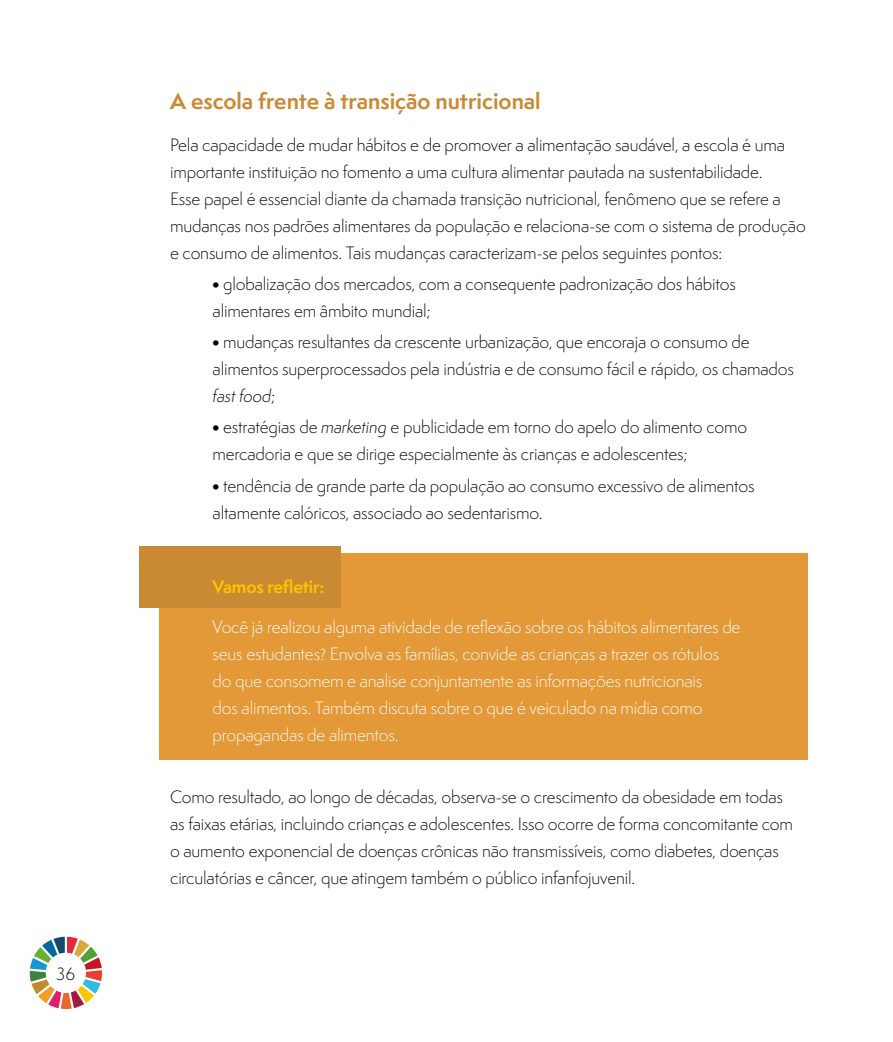
<style>
.page{position:relative;width:893px;height:1042px;background:#fff}
.page>*{position:absolute;margin:0;border:0;box-sizing:border-box;transform-origin:0 0}
.t1{font:700 21px "Semplicita Pro";color:#ca8a34}
.t2{font:300 16.5px/27px "Semplicita Pro";letter-spacing:-.01em;color:#000}
.t3{font:300 16.5px/27px "Semplicita Pro";letter-spacing:-.01em;color:#fff}
.t4{font:700 16.5px "Semplicita Pro";letter-spacing:-.015em;color:#fdc400}
.s1{font-weight:700}
.s2{font-style:italic}
.s3{font-family:"Myriad Pro"}
</style>
<div class="page">
<svg style="left:30px;top:936px;width:72px;height:73px"></svg>
<div style="left:160px;top:553px;width:648px;height:207px;background:#e49939"></div>
<div style="left:139px;top:546px;width:202px;height:62px;background:#ca8a34"></div>
<p class="t2" style="left:56px;top:960px;width:20px">36</p>
<p class="t1" style="left:170px;top:85px;width:372px">A escola frente à transição nutricional</p>
<p class="t2" style="left:170px;top:131px;width:637px">Pela capacidade de mudar hábitos e de promover a alimentação saudável, a escola é uma importante instituição no fomento a uma cultura alimentar pautada na sustentabilidade.<br>Esse papel é essencial diante da chamada transição nutricional, fenômeno que se refere a mudanças nos padrões alimentares da população e relaciona-se com o sistema de produção e consumo de alimentos. Tais mudanças caracterizam-se pelos seguintes pontos:</p>
<p class="t2" style="left:213px;top:270px;width:525px"><span class="s1">•</span> globalização dos mercados, com a consequente padronização dos hábitos alimentares em âmbito mundial;</p>
<p class="t2" style="left:213px;top:328px;width:583px"><span class="s1">•</span> mudanças resultantes da crescente urbanização, que encoraja o consumo de alimentos superprocessados pela indústria e de consumo fácil e rápido, os chamados <span class="s2">fast food</span>;</p>
<p class="t2" style="left:213px;top:414px;width:536px"><span class="s1">•</span> estratégias de <span class="s2">marketing</span> e publicidade em torno do apelo do alimento como mercadoria e que se dirige especialmente às crianças e adolescentes;</p>
<p class="t2" style="left:213px;top:472px;width:543px"><span class="s1">•</span> tendência de grande parte da população ao consumo excessivo de alimentos altamente calóricos, associado ao sedentarismo.</p>
<p class="t4" style="left:213px;top:574px;width:113px">Vamos refletir:</p>
<p class="t3" style="left:213px;top:613px;width:529px">Você já realizou alguma atividade de reflexão sobre os hábitos alimentares de seus estudantes<span class="s3">?</span> Envolva as famílias, convide as crianças a trazer os rótulos do que consomem e analise conjuntamente as informações nutricionais<br>dos alimentos. Também discuta sobre o que é veiculado na mídia como propagandas de alimentos.</p>
<p class="t2" style="left:170px;top:783px;width:624px">Como resultado, ao longo de décadas, observa-se o crescimento da obesidade em todas as faixas etárias, incluindo crianças e adolescentes. Isso ocorre de forma concomitante com o aumento exponencial de doenças crônicas não transmissíveis, como diabetes, doenças circulatórias e câncer, que atingem também o público infanfojuvenil.</p>
</div>
